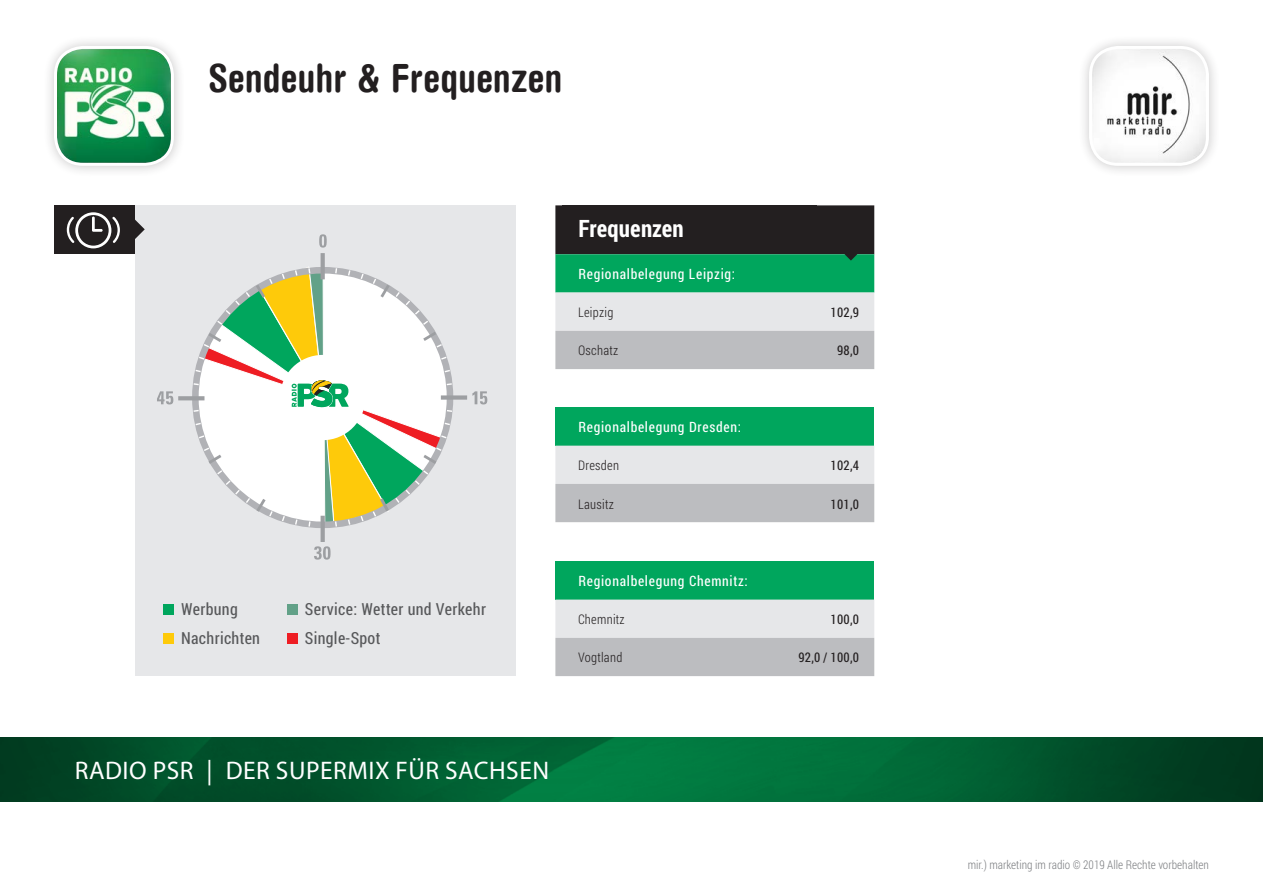
<style>
.page{position:relative;width:1263px;height:893px;background:#fff}
.page>*{position:absolute;margin:0;border:0;box-sizing:border-box;transform-origin:0 0}
.t1{font:700 condensed 39px "Helvetica Rounded LT";color:#231f20}
.t2{font:25.5px "Myriad Pro";letter-spacing:.02em;color:#fff}
.Fließtext-neg{font:700 24px "Roboto Condensed";letter-spacing:.005em;color:#fff}
.t3{font:16.65px "Roboto Condensed";letter-spacing:.02em;color:#57585a}
.t4{font:14.25px "Roboto Condensed";letter-spacing:.05em;color:#fff}
.t5{font:300 13.2px "Roboto Condensed";letter-spacing:.02em;color:#231f20}
.t6{font:13.2px "Roboto Condensed";letter-spacing:.02em;color:#231f20}
.t7{font:300 12px "Roboto Condensed";color:#808285}
</style>
<div class="page">
<div style="left:42px;top:34px;width:143px;height:143px;background:#231f20;opacity:.25"></div>
<img style="left:56px;top:47px;width:116px;height:117px">
<div style="left:54px;top:46px;width:120px;height:120px;border:3px solid #fff;border-radius:28px"></div>
<div style="left:1077px;top:34px;width:143px;height:143px;background:#231f20;opacity:.25"></div>
<img style="left:1090px;top:47px;width:117px;height:117px">
<div style="left:1089px;top:46px;width:120px;height:120px;border:3px solid #fff;border-radius:28px"></div>
<img style="left:0;top:737px;width:1263px;height:64px">
<div style="left:555px;top:407px;width:319px;height:39px;background:#00a65d"></div>
<svg style="left:555px;top:446px;width:319px;height:76px;background:#d1d2d4"></svg>
<div style="left:555px;top:561px;width:319px;height:39px;background:#00a65d"></div>
<svg style="left:555px;top:600px;width:319px;height:76px;background:#d1d2d4"></svg>
<svg style="left:555px;top:205px;width:319px;height:164px;background:#6c9283"></svg>
<div style="left:135px;top:205px;width:380px;height:471px;background:#e6e7e9"></div>
<div style="left:54px;top:205px;width:81px;height:49px;background:#231f20"></div>
<svg style="left:67px;top:212px;width:78px;height:36px"></svg>
<div style="left:164px;top:604px;width:10px;height:11px;background:#00a65d"></div>
<div style="left:164px;top:634px;width:10px;height:10px;background:#feca0a"></div>
<div style="left:287px;top:604px;width:11px;height:11px;background:#62a188"></div>
<div style="left:287px;top:634px;width:11px;height:10px;background:#ee1d23"></div>
<svg style="left:319px;top:234px;width:8px;height:14px"></svg>
<svg style="left:472px;top:391px;width:15px;height:13px"></svg>
<svg style="left:157px;top:391px;width:16px;height:13px"></svg>
<svg style="left:314px;top:546px;width:17px;height:14px"></svg>
<svg style="left:321px;top:253px;width:4px;height:12px"></svg>
<svg style="left:321px;top:528px;width:4px;height:14px"></svg>
<div style="left:441px;top:395px;width:26px;height:5px;background:#9d9fa2"></div>
<svg style="left:178px;top:396px;width:14px;height:4px"></svg>
<svg style="left:192px;top:265px;width:261px;height:263px"></svg>
<p class="t1" style="left:208px;top:54px;width:356px">Sendeuhr &amp; Frequenzen</p>
<p class="t3" style="left:181px;top:597px;width:58px">Werbung</p>
<p class="t3" style="left:181px;top:627px;width:80px">Nachrichten</p>
<p class="t3" style="left:305px;top:597px;width:183px">Service: Wetter und Verkehr</p>
<p class="t3" style="left:305px;top:627px;width:77px">Single-Spot</p>
<p class="Fließtext-neg" style="left:578px;top:212px;width:107px">Frequenzen</p>
<p class="t4" style="left:578px;top:264px;width:158px">Regionalbelegung Leipzig:</p>
<p class="t5" style="left:578px;top:303px;width:37px">Leipzig</p>
<p class="t6" style="left:830px;top:303px;width:30px">102,9</p>
<p class="t5" style="left:578px;top:342px;width:42px">Oschatz</p>
<p class="t6" style="left:837px;top:342px;width:24px">98,0</p>
<p class="t4" style="left:578px;top:418px;width:164px">Regionalbelegung Dresden:</p>
<p class="t5" style="left:578px;top:456px;width:42px">Dresden</p>
<p class="t6" style="left:830px;top:456px;width:30px">102,4</p>
<p class="t5" style="left:578px;top:495px;width:37px">Lausitz</p>
<p class="t6" style="left:830px;top:495px;width:30px">101,0</p>
<p class="t4" style="left:578px;top:571px;width:171px">Regionalbelegung Chemnitz:</p>
<p class="t5" style="left:578px;top:610px;width:48px">Chemnitz</p>
<p class="t6" style="left:830px;top:610px;width:30px">100,0</p>
<p class="t5" style="left:578px;top:649px;width:46px">Vogtland</p>
<p class="t6" style="left:798px;top:649px;width:62px">92,0 / 100,0</p>
<h2 class="t2" style="left:75px;top:754px;width:476px">RADIO PSR | DER SUPERMIX FÜR SACHSEN</h2>
<p class="t7" style="left:968px;top:856px;width:243px">mir.) marketing im radio © 2019 Alle Rechte vorbehalten</p>
</div>
